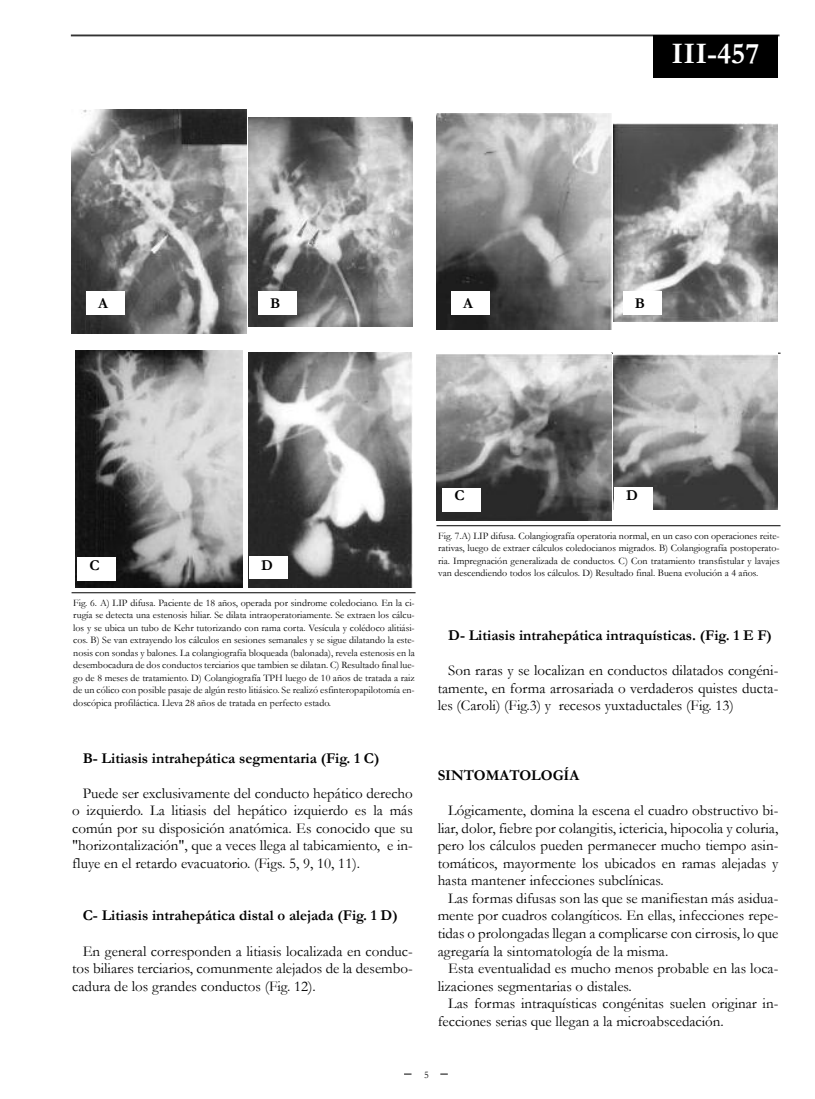
<style>
.page{position:relative;width:815px;height:1099px;background:#fff}
.page>*{position:absolute;margin:0;border:0;box-sizing:border-box;transform-origin:0 0}
.t1{font:700 30px "Garamond";color:#fff}
.t2{font:15px/17.5px "Garamond";color:#000;text-align:justify}
.t3{font:700 15px "Garamond";color:#000}
.t4{font:10px/12.5px "Garamond";color:#000;text-align:justify}
</style>
<div class="page">
<hr style="left:71px;top:34px;width:709px;height:2px;background:#333">
<div style="left:653px;top:35px;width:124px;height:43px;background:#000"></div>
<hr style="left:72px;top:592px;width:344px;height:1px;background:#000">
<img style="left:72px;top:109px;width:174px;height:224px">
<hr style="left:437px;top:353px;width:344px;height:1px;background:#000">
<img style="left:248px;top:117px;width:165px;height:209px">
<svg style="left:242px;top:351px;width:1px;height:237px"></svg>
<img style="left:75px;top:351px;width:167px;height:237px">
<img style="left:248px;top:353px;width:165px;height:234px">
<div style="left:86px;top:291px;width:39px;height:24px;background:#fff"></div>
<div style="left:258px;top:291px;width:39px;height:24px;background:#fff"></div>
<div style="left:78px;top:557px;width:38px;height:23px;background:#fff"></div>
<div style="left:249px;top:557px;width:39px;height:22px;background:#fff"></div>
<hr style="left:437px;top:525px;width:344px;height:1px;background:#000">
<img style="left:437px;top:114px;width:174px;height:216px">
<img style="left:613px;top:123px;width:165px;height:198px">
<img style="left:437px;top:353px;width:174px;height:168px">
<div style="left:613px;top:351px;width:165px;height:170px;background:#fff"></div>
<img style="left:613px;top:355px;width:165px;height:154px">
<div style="left:451px;top:291px;width:39px;height:24px;background:#fff"></div>
<div style="left:623px;top:291px;width:39px;height:24px;background:#fff"></div>
<div style="left:443px;top:488px;width:38px;height:23px;background:#fff"></div>
<div style="left:614px;top:487px;width:39px;height:22px;background:#fff"></div>
<h1 class="t1" style="left:672px;top:37px;width:89px">III-457</h1>
<p class="t3" style="left:98px;top:295px;width:11px">a</p>
<p class="t3" style="left:270px;top:295px;width:12px">B</p>
<p class="t3" style="left:463px;top:295px;width:11px">a</p>
<p class="t3" style="left:635px;top:295px;width:12px">B</p>
<p class="t3" style="left:90px;top:557px;width:12px">c</p>
<p class="t3" style="left:261px;top:557px;width:13px">d</p>
<p class="t4" style="left:73px;top:596px;width:343px">Fig. 6. A) LIP difusa. Paciente de 18 años, operada por sindrome coledociano. En la ci&shy;rugía se detecta una estenosis hiliar. Se dilata intraoperatoriamente. Se extraen los cálcu&shy;los y se ubica un tubo de Kehr tutorizando con rama corta. Vesícula y colédoco alitiási&shy;cos. B) Se van extrayendo los cálculos en sesiones semanales y se sigue dilatando la este&shy;nosis con sondas y balones. La colangiografía bloqueada (balonada), revela estenosis en la desembocadura de dos conductos terciarios que tambien se dilatan. C) Resultado final lue&shy;go de 8 meses de tratamiento. D) Colangiografía TPH luego de 10 años de tratada a raiz de un cólico con posible pasaje de algún resto litiásico. Se realizó esfinteropapilotomía en&shy;doscópica profiláctica. Lleva 28 años de tratada en perfecto estado.</p>
<p class="t3" style="left:83px;top:750px;width:298px">B- Litiasis intrahepática segmentaria (fig. 1 c)</p>
<p class="t2" style="left:72px;top:784px;width:342px;text-indent:11px">Puede ser exclusivamente del conducto hepático derecho o izquierdo. La litiasis del hepático izquierdo es la más común por su disposición anatómica. Es conocido que su "horizontalización", que a veces llega al tabicamiento, e in&shy;fluye en el retardo evacuatorio. (Figs. 5, 9, 10, 11).</p>
<p class="t3" style="left:83px;top:907px;width:316px">c- Litiasis intrahepática distal o alejada (fig. 1 d)</p>
<p class="t2" style="left:72px;top:942px;width:342px;text-indent:11px">En general corresponden a litiasis localizada en conduc&shy;tos biliares terciarios, comunmente alejados de la desembo&shy;cadura de los grandes conductos (Fig. 12).</p>
<p class="t3" style="left:454px;top:487px;width:12px">c</p>
<p class="t3" style="left:626px;top:487px;width:13px">d</p>
<p class="t4" style="left:438px;top:529px;width:343px">Fig. 7.A) LIP difusa. Colangiografía operatoria normal, en un caso con operaciones reite&shy;rativas, luego de extraer cálculos coledocianos migrados. B) Colangiografía postoperato&shy;ria. Impregnación generalizada de conductos. C) Con tratamiento transfistular y lavajes van descendiendo todos los cálculos. D) Resultado final. Buena evolución a 4 años.</p>
<p class="t3" style="left:448px;top:627px;width:325px">d- Litiasis intrahepática intraquísticas. (fig. 1 e f)</p>
<p class="t2" style="left:438px;top:662px;width:342px;text-indent:11px">Son raras y se localizan en conductos dilatados congéni&shy;tamente, en forma arrosariada o verdaderos quistes ducta&shy;les (Caroli) (Fig.3) y recesos yuxtaductales (Fig. 13)</p>
<p class="t3" style="left:438px;top:767px;width:143px">SIntomatoLogía</p>
<p class="t2" style="left:438px;top:802px;width:342px;text-indent:11px">Lógicamente, domina la escena el cuadro obstructivo bi&shy;liar, dolor, fiebre por colangitis, ictericia, hipocolia y coluria, pero los cálculos pueden permanecer mucho tiempo asin&shy;tomáticos, mayormente los ubicados en ramas alejadas y hasta mantener infecciones subclínicas.</p>
<p class="t2" style="left:438px;top:889px;width:342px;text-indent:11px">Las formas difusas son las que se manifiestan más asidua&shy;mente por cuadros colangíticos. En ellas, infecciones repe&shy;tidas o prolongadas llegan a complicarse con cirrosis, lo que agregaría la sintomatología de la misma.</p>
<p class="t2" style="left:438px;top:959px;width:342px;text-indent:11px">Esta eventualidad es mucho menos probable en las loca&shy;lizaciones segmentarias o distales.</p>
<p class="t2" style="left:438px;top:994px;width:342px;text-indent:11px">Las formas intraquísticas congénitas suelen originar in&shy;fecciones serias que llegan a la microabscedación.</p>
<p class="t4" style="left:424px;top:1068px;width:6px">5</p>
</div>
